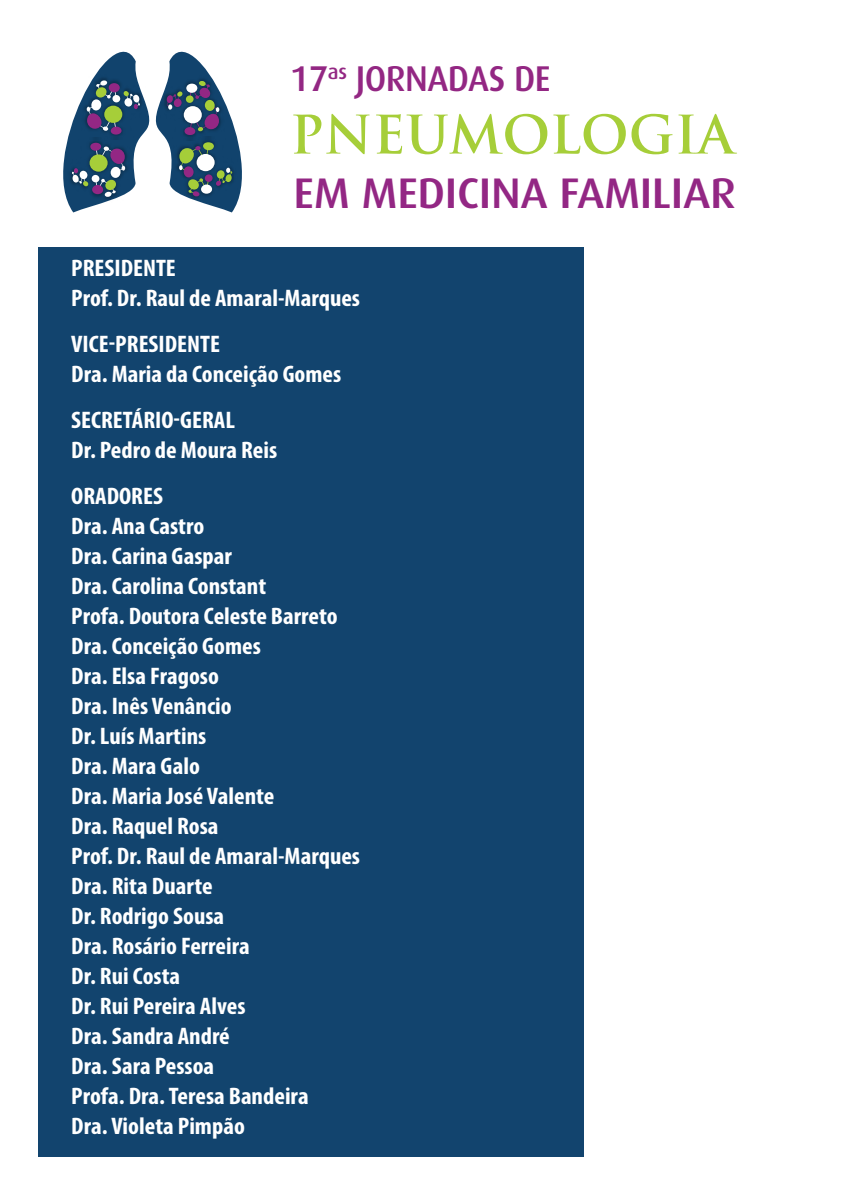
<style>
.page{position:relative;width:842px;height:1191px;background:#fff}
.page>*{position:absolute;margin:0;border:0;box-sizing:border-box;transform-origin:0 0}
.t1{font:700 51.6px "Trajan Pro";color:#a6ce39}
.t2{font:500 42.8px "Dax";letter-spacing:-.01em;color:#932784;scale:1.07 1}
.t3{font:500 35.8px "Dax";letter-spacing:-.015em;color:#932783}
.t4{font:700 condensed 24px/30px "Myriad Pro";color:#fff;scale:1.05 1}
</style>
<div class="page">
<svg style="left:63px;top:51px;width:179px;height:162px"></svg>
<div style="left:38px;top:247px;width:545px;height:909px;background:#12446e"></div>
<h3 class="t3" style="left:290px;top:58px;width:262px">17<sup>as</sup> JORNADAS DE</h3>
<h1 class="t1" style="left:290px;top:103px;width:446px">PNEUMOLOGIA</h1>
<h2 class="t2" style="left:293px;top:170px;width:415px">EM MEDICINA FAMILIAR</h2>
<p class="t4" style="left:71px;top:252px;width:277px">PRESIDENTE<br>Prof. Dr. Raul de Amaral-Marques</p>
<p class="t4" style="left:71px;top:328px;width:259px">VICE-PRESIDENTE<br>Dra. Maria da Conceição Gomes</p>
<p class="t4" style="left:71px;top:404px;width:198px">SECRETÁRIO-GERAL<br>Dr. Pedro de Moura Reis</p>
<p class="t4" style="left:71px;top:480px;width:277px">ORADORES<br>Dra. Ana Castro<br>Dra. Carina Gaspar<br>Dra. Carolina Constant<br>Profa. Doutora Celeste Barreto<br>Dra. Conceição Gomes<br>Dra. Elsa Fragoso<br>Dra. Inês Venâncio<br>Dr. Luís Martins<br>Dra. Mara Galo<br>Dra. Maria José Valente<br>Dra. Raquel Rosa<br>Prof. Dr. Raul de Amaral-Marques<br>Dra. Rita Duarte<br>Dr. Rodrigo Sousa<br>Dra. Rosário Ferreira<br>Dr. Rui Costa<br>Dr. Rui Pereira Alves<br>Dra. Sandra André<br>Dra. Sara Pessoa<br>Profa. Dra. Teresa Bandeira<br>Dra. Violeta Pimpão</p>
</div>
